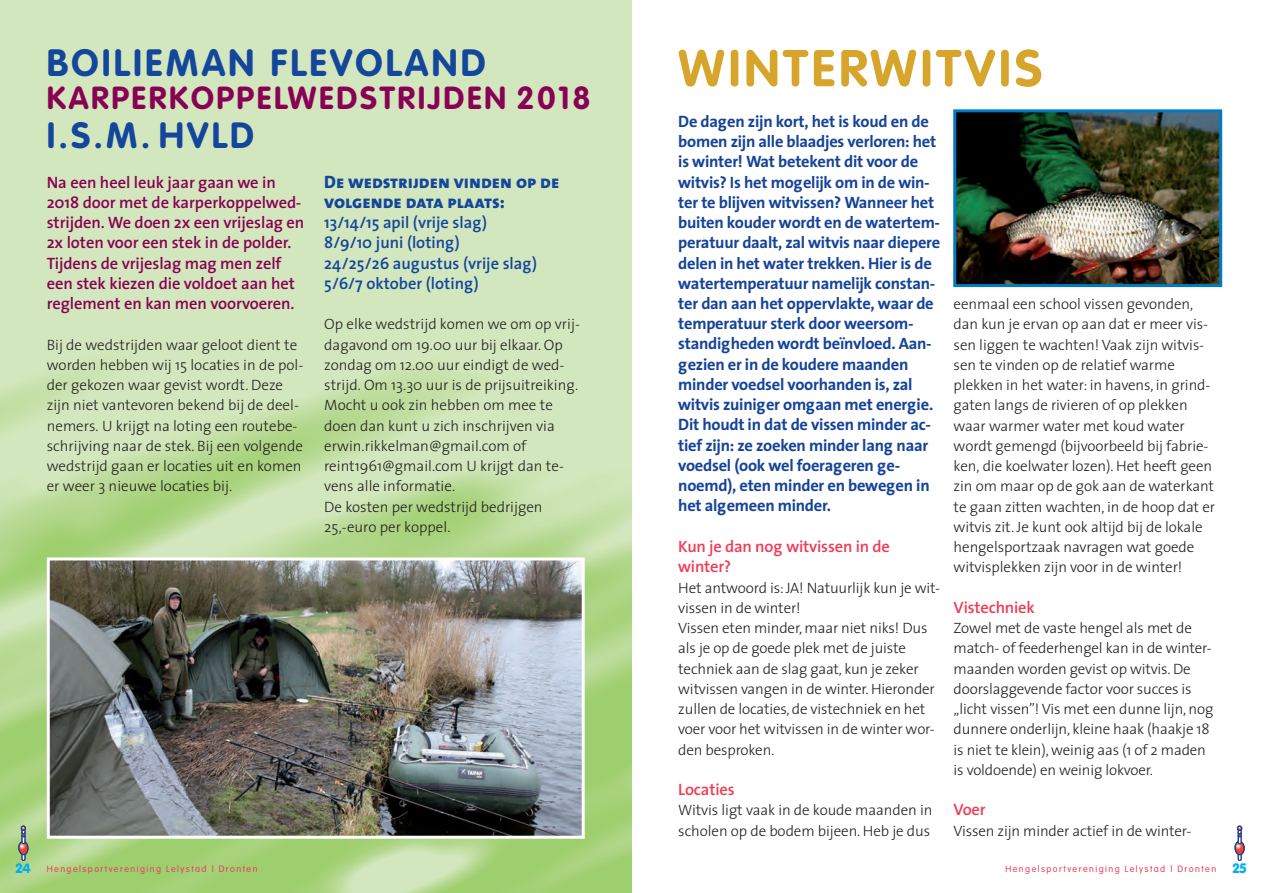
<style>
.page{position:relative;width:1263px;height:893px;background:#fff}
.page>*{position:absolute;margin:0;border:0;box-sizing:border-box;transform-origin:0 0}
.t1{font:700 51px "VAG Rounded";letter-spacing:.075em;color:#d7a52c}
.t2{font:700 37.5px "VAG Rounded";letter-spacing:.085em;color:#14469b}
.t3{font:700 36px "VAG Rounded";color:#14469b}
.t4{font:700 31.5px "VAG Rounded";letter-spacing:.085em;color:#890154}
.t5{font:18px/20.2px "The Sans Extra Bold Caps";color:#14469b}
.t6{font:700 16.5px/20.2px "Thesis Sans";letter-spacing:-.015em;color:#154398}
.t7{font:600 16.5px/20.2px "The Sans";letter-spacing:-.005em;color:#890154}
.t8{font:600 16.5px/20.2px "Thesis Sans";color:#14469b}
.t9{font:600 16.5px/20.2px "Thesis Sans";letter-spacing:-.01em;color:#ee3d56}
.t10{font:300 15px/20.2px "The Sans";letter-spacing:-.005em;color:#231f20}
.t11{font:300 9px "VAG Rounded";letter-spacing:.16em;color:#ee3d56}
.s1{font-weight:900;font-size:13.5px;color:#00aeef}
</style>
<div class="page">
<img style="left:0;top:0;width:631px;height:893px">
<img style="left:51px;top:561px;width:530px;height:274px">
<div style="left:47px;top:557px;width:538px;height:282px;border:3px solid #fff"></div>
<div style="left:22px;top:845px;width:3px;height:16px;border:1px solid #1b3f94"></div>
<svg style="left:19px;top:841px;width:9px;height:14px"></svg>
<div style="left:18px;top:841px;width:11px;height:14px;border:1px solid #1b3f94;border-radius:50%"></div>
<div style="left:22px;top:828px;width:3px;height:16px;border:1px solid #1b3f94"></div>
<svg style="left:21px;top:825px;width:5px;height:13px"></svg>
<div style="left:1238px;top:845px;width:4px;height:16px;border:1px solid #1b3f94"></div>
<svg style="left:1235px;top:841px;width:9px;height:14px"></svg>
<div style="left:1234px;top:841px;width:11px;height:14px;border:1px solid #1b3f94;border-radius:50%"></div>
<div style="left:1238px;top:828px;width:4px;height:16px;border:1px solid #1b3f94"></div>
<svg style="left:1237px;top:825px;width:5px;height:13px"></svg>
<img style="left:957px;top:113px;width:261px;height:170px">
<div style="left:953px;top:109px;width:269px;height:178px;border:3px solid #007bc3"></div>
<h2 class="t2" style="left:47px;top:47px;width:440px">BOILIEMAN FLEVOLAND</h2>
<h3 class="t4" style="left:47px;top:84px;width:545px">KARPERKOPPELWEDSTRIJDEN 2018</h3>
<h3 class="t3" style="left:47px;top:120px;width:209px">I.S.M. HVLD</h3>
<p class="t7" style="left:47px;top:173px;width:259px">Na een heel leuk jaar gaan we in 2018 door met de karperkoppelwed&shy;strijden. We doen 2x een vrijeslag en 2x loten voor een stek in de polder.<br>Tijdens de vrijeslag mag men zelf een stek kiezen die voldoet aan het reglement en kan men voorvoeren.</p>
<p class="t10" style="left:47px;top:336px;width:258px">Bij de wedstrijden waar geloot dient te worden hebben wij 15 locaties in de pol&shy;der gekozen waar gevist wordt. Deze zijn niet vantevoren bekend bij de deel&shy;nemers. U krijgt na loting een routebe&shy;schrijving naar de stek. Bij een volgende wedstrijd gaan er locaties uit en komen er weer 3 nieuwe locaties bij.</p>
<p class="t5" style="left:324px;top:173px;width:237px">De wedstrijden vinden op de volgende data plaats:</p>
<p class="t8" style="left:324px;top:214px;width:214px">13/14/15 apil (vrije slag)<br>8/9/10 juni (loting)<br>24/25/26 augustus (vrije slag)<br>5/6/7 oktober (loting)</p>
<p class="t10" style="left:324px;top:316px;width:257px">Op elke wedstrijd komen we om op vrij&shy;dagavond om 19.00 uur bij elkaar. Op zondag om 12.00 uur eindigt de wed&shy;strijd. Om 13.30 uur is de prijsuitreiking.<br>Mocht u ook zin hebben om mee te doen dan kunt u zich inschrijven via erwin.rikkelman@gmail.com of reint1961@gmail.com U krijgt dan te&shy;vens alle informatie.<br>De kosten per wedstrijd bedrijgen<br>25,-euro per koppel.</p>
<h1 class="t1" style="left:678px;top:47px;width:365px">WINTERWITVIS</h1>
<p class="t6" style="left:678px;top:113px;width:263px">De dagen zijn kort, het is koud en de bomen zijn alle blaadjes verloren: het is winter! Wat betekent dit voor de witvis? Is het mogelijk om in de win&shy;ter te blijven witvissen? Wanneer het buiten kouder wordt en de watertem&shy;peratuur daalt, zal witvis naar diepere delen in het water trekken. Hier is de watertemperatuur namelijk constan&shy;ter dan aan het oppervlakte, waar de temperatuur sterk door weersom&shy;standigheden wordt beïnvloed. Aan&shy;gezien er in de koudere maanden minder voedsel voorhanden is, zal witvis zuiniger omgaan met energie.<br>Dit houdt in dat de vissen minder ac&shy;tief zijn: ze zoeken minder lang naar voedsel (ook wel foerageren ge&shy;noemd), eten minder en bewegen in het algemeen minder.</p>
<p class="t9" style="left:678px;top:538px;width:213px">Kun je dan nog witvissen in de winter?</p>
<p class="t10" style="left:678px;top:579px;width:263px">Het antwoord is: JA! Natuurlijk kun je wit&shy;vissen in de winter!<br>Vissen eten minder, maar niet niks! Dus als je op de goede plek met de juiste techniek aan de slag gaat, kun je zeker witvissen vangen in de winter. Hieronder zullen de locaties, de vistechniek en het voer voor het witvissen in de winter wor&shy;den besproken.</p>
<p class="t9" style="left:678px;top:781px;width:58px">Locaties</p>
<p class="t10" style="left:678px;top:802px;width:256px">Witvis ligt vaak in de koude maanden in scholen op de bodem bijeen. Heb je dus</p>
<p class="t10" style="left:953px;top:295px;width:263px">eenmaal een school vissen gevonden, dan kun je ervan op aan dat er meer vis&shy;sen liggen te wachten! Vaak zijn witvis&shy;sen te vinden op de relatief warme plekken in het water: in havens, in grind&shy;gaten langs de rivieren of op plekken waar warmer water met koud water wordt gemengd (bijvoorbeeld bij fabrie&shy;ken, die koelwater lozen). Het heeft geen zin om maar op de gok aan de waterkant te gaan zitten wachten, in de hoop dat er witvis zit. Je kunt ook altijd bij de lokale hengelsportzaak navragen wat goede witvisplekken zijn voor in de winter!</p>
<p class="t9" style="left:954px;top:599px;width:83px">Vistechniek</p>
<p class="t10" style="left:954px;top:619px;width:261px">Zowel met de vaste hengel als met de match- of feederhengel kan in de winter&shy;maanden worden gevist op witvis. De doorslaggevende factor voor succes is „licht vissen”! Vis met een dunne lijn, nog dunnere onderlijn, kleine haak (haakje 18 is niet te klein), weinig aas (1 of 2 maden is voldoende) en weinig lokvoer.</p>
<p class="t9" style="left:954px;top:801px;width:34px">Voer</p>
<p class="t10" style="left:954px;top:822px;width:239px">Vissen zijn minder actief in de winter-</p>
<p class="t11" style="left:16px;top:865px;width:243px"><span class="s1">24</span> Hengelsportvereniging Lelystad | Dronten</p>
<p class="t11" style="left:1005px;top:865px;width:242px">Hengelsportvereniging Lelystad | Dronten <span class="s1">25</span></p>
</div>
